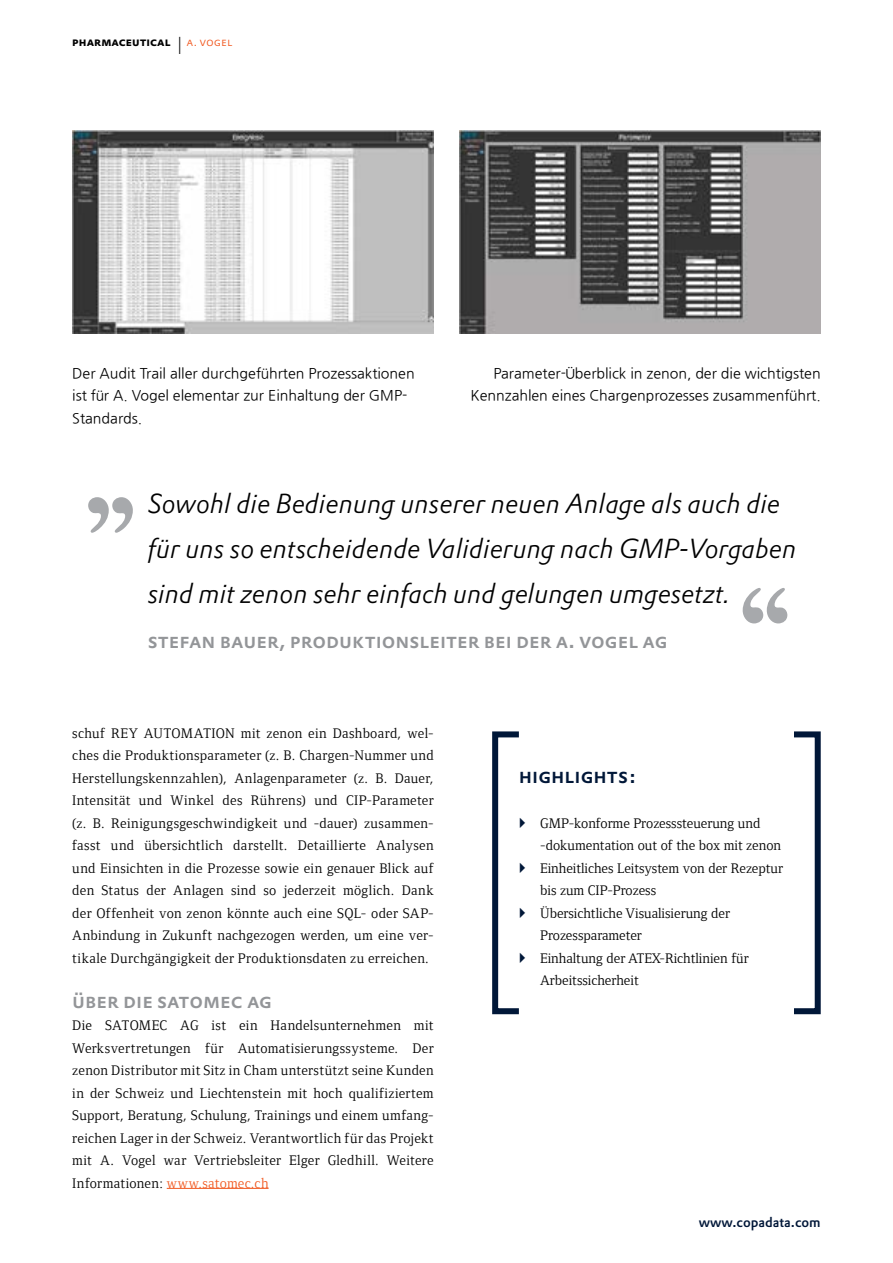
<style>
.page{position:relative;width:893px;height:1263px;background:#fff}
.page>*{position:absolute;margin:0;border:0;box-sizing:border-box;transform-origin:0 0}
.t1{font:italic 300 27px/45px "DTL Prokyon TOT";color:#000}
.t2{font:500 21px "DTL Prokyon TOT Caps";color:#939598}
.t3{font:500 21px "DTL Prokyon TOT Caps";color:#001738}
.t4{font:14.25px/22.5px "Foundry Form Serif";color:#000;text-align:justify}
.t5{font:14.25px/22.5px "Nanum Gothic";color:#000;text-align:right}
.t6{font:500 13.5px "DTL Prokyon TOT";color:#001738}
.t7{font:700 12px "DTL Prokyon TOT Caps";letter-spacing:.005em;color:#000}
.s1{font-weight:300;font-size:24px}
.s2{font-weight:300;color:#f15a22}
.s3{color:#f15a22}
</style>
<div class="page">
<hr style="left:167px;top:1188px;width:102px;height:1px;background:#f15a22">
<img style="left:72px;top:130px;width:362px;height:203px">
<img style="left:459px;top:130px;width:362px;height:203px">
<svg style="left:743px;top:588px;width:44px;height:35px"></svg>
<svg style="left:88px;top:497px;width:45px;height:36px"></svg>
<div style="left:791px;top:731px;width:30px;height:283px;border:6px solid #001738"></div>
<div style="left:492px;top:731px;width:30px;height:283px;border:6px solid #001738"></div>
<svg style="left:520px;top:817px;width:2px;height:11px"></svg>
<svg style="left:520px;top:862px;width:2px;height:11px"></svg>
<svg style="left:520px;top:907px;width:2px;height:11px"></svg>
<svg style="left:520px;top:952px;width:2px;height:11px"></svg>
<p class="t7" style="left:72px;top:34px;width:162px">pharmaceutical <span class="s1">I</span> <span class="s2">a. vogel</span></p>
<p class="t5" style="left:72px;top:362px;width:344px;text-align:left">Der Audit Trail aller durchgeführten Prozessaktionen ist für A. Vogel elementar zur Einhaltung der GMP-<br>Standards.</p>
<p class="t5" style="left:471px;top:362px;width:352px">Parameter-Überblick in zenon, der die wichtigsten<br>Kennzahlen eines Chargenprozesses zusammenführt.</p>
<h1 class="t1" style="left:148px;top:480px;width:650px">Sowohl die Bedienung unserer neuen Anlage als auch die für uns so entscheidende Validierung nach GMP-Vorgaben sind mit zenon sehr einfach und gelungen umgesetzt.</h1>
<h2 class="t2" style="left:148px;top:627px;width:521px">Stefan Bauer, Produktionsleiter bei der A. Vogel AG</h2>
<p class="t4" style="left:72px;top:722px;width:363px">schuf REY AUTOMATION mit zenon ein Dashboard, wel&shy;ches die Produktionsparameter (z. B. Chargen-Nummer und Herstellungskennzahlen), Anlagenparameter (z. B. Dauer, Intensität und Winkel des Rührens) und CIP-Parameter (z. B. Reinigungsgeschwindigkeit und -dauer) zusammen&shy;fasst und übersichtlich darstellt. Detaillierte Analysen und Einsichten in die Prozesse sowie ein genauer Blick auf den Status der Anlagen sind so jederzeit möglich. Dank der Offenheit von zenon könnte auch eine SQL- oder SAP-Anbindung in Zukunft nachgezogen werden, um eine ver&shy;tikale Durchgängigkeit der Produktionsdaten zu erreichen.</p>
<h2 class="t2" style="left:72px;top:987px;width:97px">Über die SATO</h2>
<h2 class="t2" style="left:203px;top:987px;width:70px">MEC AG</h2>
<p class="t4" style="left:72px;top:1014px;width:363px">Die SATOMEC AG ist ein Handelsunternehmen mit Werksvertretungen für Automatisierungssysteme. Der zenon Distributor mit Sitz in Cham unterstützt seine Kunden in der Schweiz und Liechtenstein mit hoch qualifiziertem Support, Beratung, Schulung, Trainings und einem umfang&shy;reichen Lager in der Schweiz. Verantwortlich für das Projekt mit A. Vogel war Vertriebsleiter Elger Gledhill. Weitere Informationen: <span class="s3">www.satomec.ch</span></p>
<h2 class="t3" style="left:519px;top:762px;width:119px">Highlights:</h2>
<p class="t4" style="left:540px;top:812px;width:244px;text-align:left">GMP-konforme Prozesssteuerung und -dokumentation out of the box mit zenon<br>Einheitliches Leitsystem von der Rezeptur bis zum CIP-Prozess<br>Übersichtliche Visualisierung der<br>Prozessparameter<br>Einhaltung der ATEX-Richtlinien für<br>Arbeitssicherheit</p>
<p class="t6" style="left:699px;top:1213px;width:124px">www.copadata.com</p>
</div>
